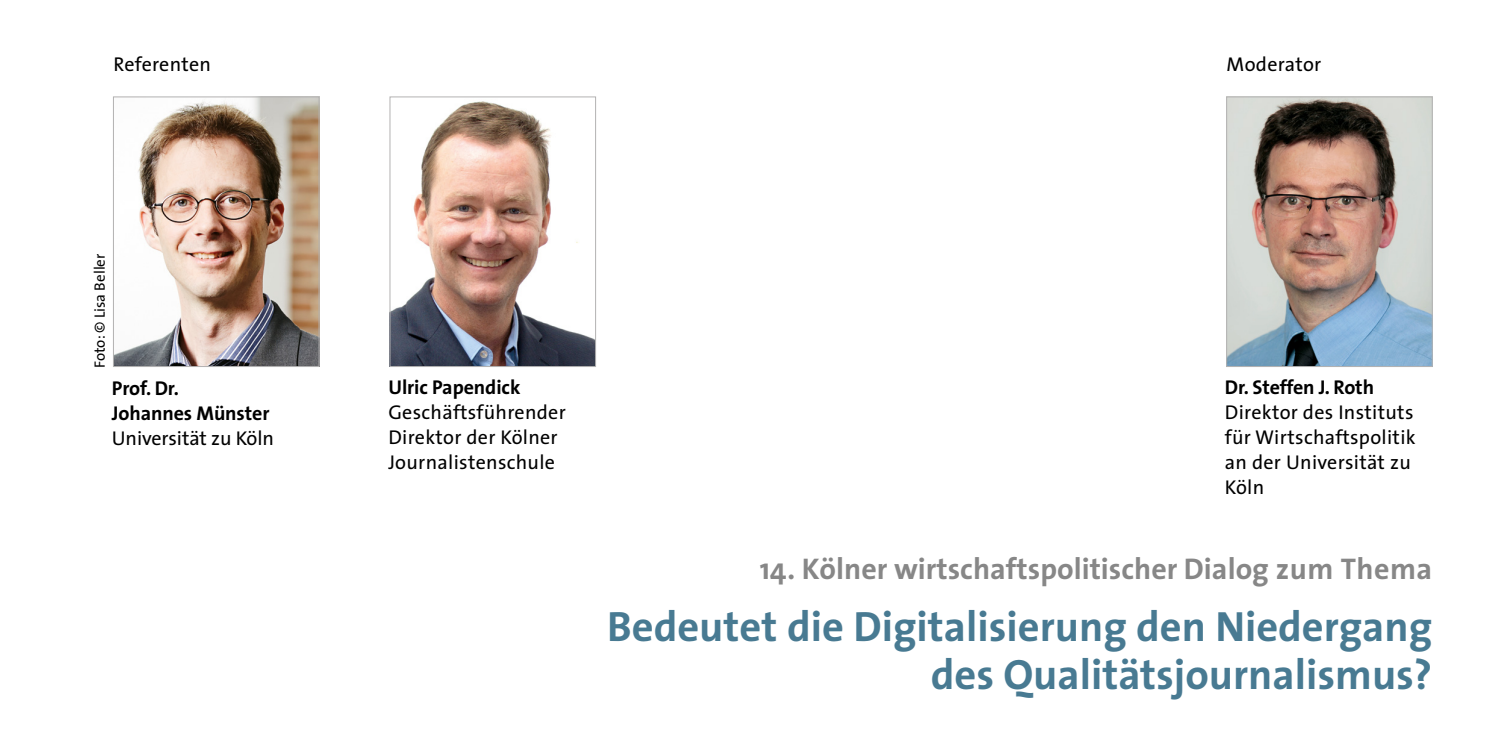
<style>
.page{position:relative;width:1489px;height:745px;background:#fff}
.page>*{position:absolute;margin:0;border:0;box-sizing:border-box;transform-origin:0 0}
.t1{font:700 42.5px/47.5px "The Sans";color:#487a92;text-align:right}
.t2{font:700 30px "The Sans";color:#878787}
.t3{font:20px/25px "The Sans";letter-spacing:.015em;color:#000}
.t4{font:700 20px/25px "The Sans";letter-spacing:-.005em;color:#000}
.t5{font:20px "The Sans";letter-spacing:-.005em;color:#000}
.t6{font:15px "The Sans";color:#000}
</style>
<div class="page">
<img style="left:115px;top:98px;width:202px;height:266px">
<div style="left:113px;top:96px;width:206px;height:270px;border:1px solid #b3b2b2"></div>
<img style="left:391px;top:101px;width:203px;height:263px">
<div style="left:389px;top:96px;width:207px;height:270px;border:1px solid #b3b2b2"></div>
<img style="left:1228px;top:98px;width:202px;height:266px">
<div style="left:1226px;top:96px;width:206px;height:270px;border:1px solid #b3b2b2"></div>
<p class="t3" style="left:113px;top:51px;width:99px">Referenten</p>
<p class="t3" style="left:1226px;top:51px;width:96px">Moderator</p>
<p class="t6" style="left:87px;top:367px;width:116px;rotate:-90deg">Foto: © Lisa Beller</p>
<p class="t4" style="left:112px;top:374px;width:159px">Prof. Dr.<br>Johannes Münster</p>
<p class="t5" style="left:112px;top:421px;width:164px">Universität zu Köln</p>
<p class="t4" style="left:388px;top:374px;width:134px">Ulric Papendick</p>
<p class="t3" style="left:388px;top:399px;width:179px">Geschäftsführender<br>Direktor der Kölner<br>Journalistenschule</p>
<p class="t4" style="left:1224px;top:374px;width:151px">Dr. Steffen J. Roth</p>
<p class="t3" style="left:1224px;top:399px;width:192px">Direktor des Instituts für Wirtschaftspolitik an der Universität zu<br>Köln</p>
<h2 class="t2" style="left:759px;top:543px;width:674px">14. Kölner wirtschaftspolitischer Dialog zum Thema</h2>
<h1 class="t1" style="left:607px;top:601px;width:826px">Bedeutet die Digitalisierung den Niedergang des Qualitätsjournalismus?</h1>
</div>
